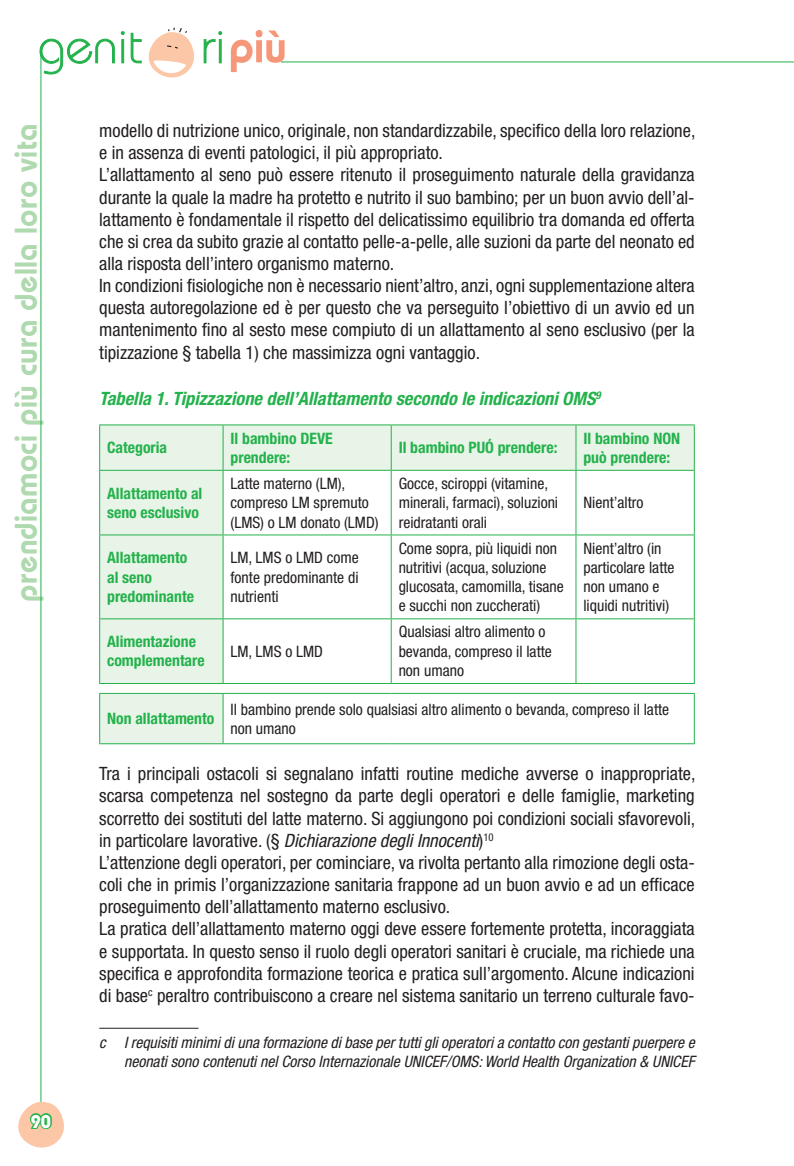
<style>
.page{position:relative;width:794px;height:1166px;background:#fff}
.page>*{position:absolute;margin:0;border:0;box-sizing:border-box;transform-origin:0 0}
.t1{font:600 31.15px "Bauhaus Std";letter-spacing:.01em;color:#afd9ae}
.t2{font:condensed 18.38px/22.2px "Helvetica Neue LT Std";color:#231f20}
.t3{font:italic 700 condensed 18.38px "Helvetica Neue LT Std";color:#23b24b}
.t4{font:700 18.38px "Bauhaus Std";color:#fff}
.t5{font:condensed 15.75px/19.2px "Helvetica Neue LT Std";color:#231f20}
.t6{font:700 condensed 15.75px/19.2px "Helvetica Neue LT Std";color:#23b24b}
.t7{font:italic condensed 15.75px/19.2px "Helvetica Neue LT Std";color:#231f20;text-align:right}
.s1{font-style:italic}
</style>
<div class="page">
<hr style="left:281px;top:62px;width:513px;height:1px;background:#23b24b">
<svg style="left:39px;top:39px;width:76px;height:36px"></svg>
<svg style="left:121px;top:31px;width:3px;height:4px"></svg>
<div style="left:121px;top:39px;width:3px;height:24px;border:1px solid #23b24b"></div>
<svg style="left:203px;top:31px;width:19px;height:32px"></svg>
<div style="left:219px;top:39px;width:2px;height:24px;border:1px solid #23b24b"></div>
<svg style="left:231px;top:30px;width:53px;height:42px"></svg>
<svg style="left:130px;top:27px;width:64px;height:51px"></svg>
<hr style="left:40px;top:48px;width:1px;height:1057px;background:#23b24b">
<svg style="left:18px;top:1101px;width:46px;height:47px"></svg>
<svg style="left:100px;top:425px;width:594px;height:258px"></svg>
<svg style="left:100px;top:692px;width:594px;height:51px"></svg>
<hr style="left:99px;top:424px;width:124px;height:1px;background:#23b24b">
<hr style="left:99px;top:425px;width:1px;height:45px;background:#23b24b">
<hr style="left:223px;top:424px;width:168px;height:1px;background:#23b24b">
<hr style="left:223px;top:425px;width:1px;height:45px;background:#23b24b">
<hr style="left:391px;top:424px;width:185px;height:1px;background:#23b24b">
<hr style="left:391px;top:425px;width:1px;height:45px;background:#23b24b">
<hr style="left:576px;top:424px;width:118px;height:1px;background:#23b24b">
<hr style="left:575px;top:425px;width:1px;height:45px;background:#23b24b">
<hr style="left:694px;top:425px;width:1px;height:45px;background:#23b24b">
<hr style="left:99px;top:470px;width:124px;height:1px;background:#23b24b">
<hr style="left:99px;top:471px;width:1px;height:63px;background:#23b24b">
<hr style="left:223px;top:470px;width:168px;height:1px;background:#23b24b">
<hr style="left:223px;top:471px;width:1px;height:63px;background:#23b24b">
<hr style="left:391px;top:470px;width:185px;height:1px;background:#23b24b">
<hr style="left:391px;top:471px;width:1px;height:63px;background:#23b24b">
<hr style="left:576px;top:470px;width:118px;height:1px;background:#23b24b">
<hr style="left:575px;top:471px;width:1px;height:63px;background:#23b24b">
<hr style="left:694px;top:471px;width:1px;height:63px;background:#23b24b">
<hr style="left:99px;top:534px;width:124px;height:1px;background:#23b24b">
<hr style="left:99px;top:535px;width:1px;height:83px;background:#23b24b">
<hr style="left:223px;top:534px;width:168px;height:1px;background:#23b24b">
<hr style="left:223px;top:535px;width:1px;height:83px;background:#23b24b">
<hr style="left:391px;top:534px;width:185px;height:1px;background:#23b24b">
<hr style="left:391px;top:535px;width:1px;height:83px;background:#23b24b">
<hr style="left:576px;top:534px;width:118px;height:1px;background:#23b24b">
<hr style="left:575px;top:535px;width:1px;height:83px;background:#23b24b">
<hr style="left:694px;top:535px;width:1px;height:83px;background:#23b24b">
<hr style="left:99px;top:618px;width:124px;height:1px;background:#23b24b">
<hr style="left:99px;top:619px;width:1px;height:64px;background:#23b24b">
<hr style="left:223px;top:618px;width:168px;height:1px;background:#23b24b">
<hr style="left:223px;top:619px;width:1px;height:64px;background:#23b24b">
<hr style="left:391px;top:618px;width:185px;height:1px;background:#23b24b">
<hr style="left:391px;top:619px;width:1px;height:64px;background:#23b24b">
<hr style="left:576px;top:618px;width:118px;height:1px;background:#23b24b">
<hr style="left:575px;top:619px;width:1px;height:64px;background:#23b24b">
<hr style="left:694px;top:619px;width:1px;height:64px;background:#23b24b">
<hr style="left:99px;top:683px;width:124px;height:1px;background:#23b24b">
<hr style="left:223px;top:683px;width:168px;height:1px;background:#23b24b">
<hr style="left:391px;top:683px;width:185px;height:1px;background:#23b24b">
<hr style="left:576px;top:683px;width:118px;height:1px;background:#23b24b">
<hr style="left:99px;top:693px;width:124px;height:1px;background:#23b24b">
<hr style="left:99px;top:694px;width:1px;height:49px;background:#23b24b">
<hr style="left:223px;top:693px;width:168px;height:1px;background:#23b24b">
<hr style="left:223px;top:694px;width:1px;height:49px;background:#23b24b">
<hr style="left:391px;top:693px;width:185px;height:1px;background:#23b24b">
<hr style="left:576px;top:693px;width:118px;height:1px;background:#23b24b">
<hr style="left:694px;top:694px;width:1px;height:49px;background:#23b24b">
<hr style="left:99px;top:743px;width:124px;height:1px;background:#23b24b">
<hr style="left:223px;top:743px;width:168px;height:1px;background:#23b24b">
<hr style="left:391px;top:743px;width:185px;height:1px;background:#23b24b">
<hr style="left:576px;top:743px;width:118px;height:1px;background:#23b24b">
<hr style="left:99px;top:1028px;width:99px;height:1px;background:#231f20">
<h1 class="t1" style="left:7px;top:601px;width:479px;rotate:-90deg">prendiamoci più cura della loro vita</h1>
<p class="t4" style="left:31px;top:1110px;width:22px">90</p>
<p class="t2" style="left:99px;top:119px;width:597px">modello di nutrizione unico, originale, non standardizzabile, specifico della loro relazione, e in assenza di eventi patologici, il più appropriato.<br>L’allattamento al seno può essere ritenuto il proseguimento naturale della gravidanza durante la quale la madre ha protetto e nutrito il suo bambino; per un buon avvio dell’al&shy;lattamento è fondamentale il rispetto del delicatissimo equilibrio tra domanda ed offerta che si crea da subito grazie al contatto pelle-a-pelle, alle suzioni da parte del neonato ed alla risposta dell’intero organismo materno.<br>In condizioni fisiologiche non è necessario nient’altro, anzi, ogni supplementazione altera questa autoregolazione ed è per questo che va perseguito l’obiettivo di un avvio ed un mantenimento fino al sesto mese compiuto di un allattamento al seno esclusivo (per la tipizzazione § tabella 1) che massimizza ogni vantaggio.</p>
<p class="t3" style="left:99px;top:388px;width:503px">Tabella 1. Tipizzazione dell’Allattamento secondo le indicazioni OMS<sup>9</sup></p>
<p class="t6" style="left:107px;top:438px;width:62px">Categoria</p>
<p class="t6" style="left:230px;top:428px;width:79px">Il bambino DEVE prendere:</p>
<p class="t6" style="left:399px;top:438px;width:160px">Il bambino PUÓ prendere:</p>
<p class="t6" style="left:583px;top:428px;width:88px">Il bambino NON può prendere:</p>
<p class="t6" style="left:107px;top:483px;width:97px">Allattamento al seno esclusivo</p>
<p class="t5" style="left:230px;top:474px;width:149px">Latte materno (LM), compreso LM spremuto (LMS) o LM donato (LMD)</p>
<p class="t5" style="left:399px;top:474px;width:161px">Gocce, sciroppi (vitamine, minerali, farmaci), soluzioni reidratanti orali</p>
<p class="t5" style="left:583px;top:493px;width:62px">Nient’altro</p>
<p class="t6" style="left:107px;top:548px;width:88px">Allattamento al seno predominante</p>
<p class="t5" style="left:230px;top:548px;width:130px;text-align:justify">LM, LMS o LMD come fonte predominante di nutrienti</p>
<p class="t5" style="left:399px;top:538px;width:167px">Come sopra, più liquidi non nutritivi (acqua, soluzione glucosata, camomilla, tisane e succhi non zuccherati)</p>
<p class="t5" style="left:583px;top:538px;width:93px">Nient’altro (in particolare latte non umano e liquidi nutritivi)</p>
<p class="t6" style="left:107px;top:632px;width:99px">Alimentazione complementare</p>
<p class="t5" style="left:230px;top:641px;width:94px">LM, LMS o LMD</p>
<p class="t5" style="left:399px;top:622px;width:155px">Qualsiasi altro alimento o bevanda, compreso il latte non umano</p>
<p class="t6" style="left:107px;top:709px;width:109px">Non allattamento</p>
<p class="t5" style="left:230px;top:699px;width:440px">Il bambino prende solo qualsiasi altro alimento o bevanda, compreso il latte non umano</p>
<p class="t2" style="left:99px;top:763px;width:598px">Tra i principali ostacoli si segnalano infatti routine mediche avverse o inappropriate, scarsa competenza nel sostegno da parte degli operatori e delle famiglie, marketing scorretto dei sostituti del latte materno. Si aggiungono poi condizioni sociali sfavorevoli, in particolare lavorative. (§ <span class="s1">Dichiarazione degli Innocenti</span>)<sup>10<br></sup>L’attenzione degli operatori, per cominciare, va rivolta pertanto alla rimozione degli osta&shy;coli che in primis l’organizzazione sanitaria frappone ad un buon avvio e ad un efficace proseguimento dell’allattamento materno esclusivo.<br>La pratica dell’allattamento materno oggi deve essere fortemente protetta, incoraggiata e supportata. In questo senso il ruolo degli operatori sanitari è cruciale, ma richiede una specifica e approfondita formazione teorica e pratica sull’argomento. Alcune indicazioni di base<sup>c</sup> peraltro contribuiscono a creare nel sistema sanitario un terreno culturale favo-</p>
<p class="t7" style="left:99px;top:1032px;width:597px">c I requisiti minimi di una formazione di base per tutti gli operatori a contatto con gestanti puerpere e neonati sono contenuti nel Corso Internazionale UNICEF/OMS: World Health Organization &amp; UNICEF</p>
</div>
